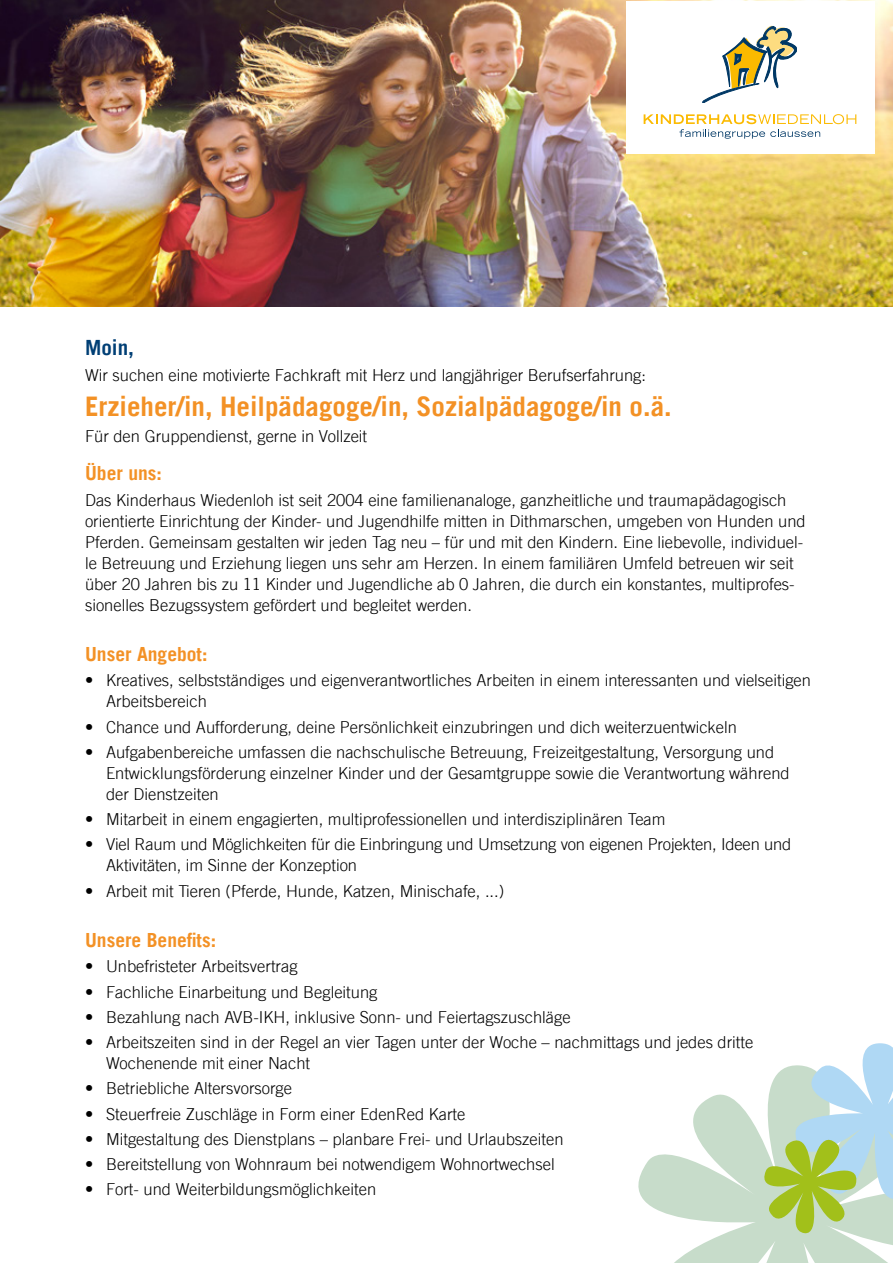
<style>
.page{position:relative;width:893px;height:1263px;background:#fff}
.page>*{position:absolute;margin:0;border:0;box-sizing:border-box;transform-origin:0 0}
.t1{font:700 27px "Trade Gothic LT";color:#f39125}
.t2{font:700 21px "Trade Gothic LT";color:#003f75}
.t3{font:700 19.5px "Trade Gothic LT";color:#f39125}
.t4{font:300 16.5px/21px "Trade Gothic LT";color:#000}
</style>
<div class="page">
<img style="left:844px;top:0;width:49px;height:306px">
<img style="left:0;top:0;width:844px;height:306px">
<div style="left:626px;top:1px;width:248px;height:152px;background:#fff"></div>
<svg style="left:703px;top:26px;width:94px;height:77px"></svg>
<svg style="left:644px;top:114px;width:212px;height:25px"></svg>
<svg style="left:638px;top:1094px;width:255px;height:169px;fill:#c7dcca"></svg>
<svg style="left:755px;top:1043px;width:138px;height:192px"></svg>
<p class="t2" style="left:85px;top:335px;width:51px">Moin,</p>
<p class="t4" style="left:85px;top:364px;width:563px">Wir suchen eine motivierte Fachkraft mit Herz und langjähriger Berufserfahrung:</p>
<h1 class="t1" style="left:85px;top:390px;width:588px">Erzieher/in, Heilpädagoge/in, Sozialpädagoge/in o.ä.</h1>
<p class="t4" style="left:85px;top:425px;width:284px">Für den Gruppendienst, gerne in Vollzeit</p>
<p class="t3" style="left:85px;top:461px;width:78px">Über uns:</p>
<p class="t4" style="left:85px;top:489px;width:722px">Das Kinderhaus Wiedenloh ist seit 2004 eine familienanaloge, ganzheitliche und traumapädagogisch orientierte Einrichtung der Kinder- und Jugendhilfe mitten in Dithmarschen, umgeben von Hunden und Pferden. Gemeinsam gestalten wir jeden Tag neu – für und mit den Kindern. Eine liebevolle, individuel&shy;le Betreuung und Erziehung liegen uns sehr am Herzen. In einem familiären Umfeld betreuen wir seit über 20 Jahren bis zu 11 Kinder und Jugendliche ab 0 Jahren, die durch ein konstantes, multiprofes&shy;sionelles Bezugssystem gefördert und begleitet werden.</p>
<p class="t3" style="left:85px;top:642px;width:124px">Unser Angebot:</p>
<p class="t4" style="left:106px;top:670px;width:706px;text-indent:-21px">• Kreatives, selbstständiges und eigenverantwortliches Arbeiten in einem interessanten und vielseitigen<br>Arbeitsbereich</p>
<p class="t4" style="left:85px;top:716px;width:653px">• Chance und Aufforderung, deine Persönlichkeit einzubringen und dich weiterzuentwickeln</p>
<p class="t4" style="left:106px;top:741px;width:685px;text-indent:-21px">• Aufgabenbereiche umfassen die nachschulische Betreuung, Freizeitgestaltung, Versorgung und<br>Entwicklungsförderung einzelner Kinder und der Gesamtgruppe sowie die Verantwortung während der Dienstzeiten</p>
<p class="t4" style="left:85px;top:809px;width:582px">• Mitarbeit in einem engagierten, multiprofessionellen und interdisziplinären Team</p>
<p class="t4" style="left:106px;top:834px;width:687px;text-indent:-21px">• Viel Raum und Möglichkeiten für die Einbringung und Umsetzung von eigenen Projekten, Ideen und<br>Aktivitäten, im Sinne der Konzeption</p>
<p class="t4" style="left:85px;top:880px;width:421px">• Arbeit mit Tieren (Pferde, Hunde, Katzen, Minischafe, ...)</p>
<p class="t3" style="left:85px;top:928px;width:133px">Unsere Benefits:</p>
<p class="t4" style="left:85px;top:956px;width:214px">• Unbefristeter Arbeitsvertrag</p>
<p class="t4" style="left:85px;top:981px;width:294px">• Fachliche Einarbeitung und Begleitung</p>
<p class="t4" style="left:85px;top:1006px;width:487px">• Bezahlung nach AVB-IKH, inklusive Sonn- und Feiertagszuschläge</p>
<p class="t4" style="left:106px;top:1032px;width:649px;text-indent:-21px">• Arbeitszeiten sind in der Regel an vier Tagen unter der Woche – nachmittags und jedes dritte<br>Wochenende mit einer Nacht</p>
<p class="t4" style="left:85px;top:1078px;width:209px">• Betriebliche Altersvorsorge</p>
<p class="t4" style="left:85px;top:1103px;width:382px">• Steuerfreie Zuschläge in Form einer EdenRed Karte</p>
<p class="t4" style="left:85px;top:1128px;width:480px">• Mitgestaltung des Dienstplans – planbare Frei- und Urlaubszeiten</p>
<p class="t4" style="left:85px;top:1153px;width:471px">• Bereitstellung von Wohnraum bei notwendigem Wohnortwechsel</p>
<p class="t4" style="left:85px;top:1179px;width:293px">• Fort- und Weiterbildungsmöglichkeiten</p>
</div>
